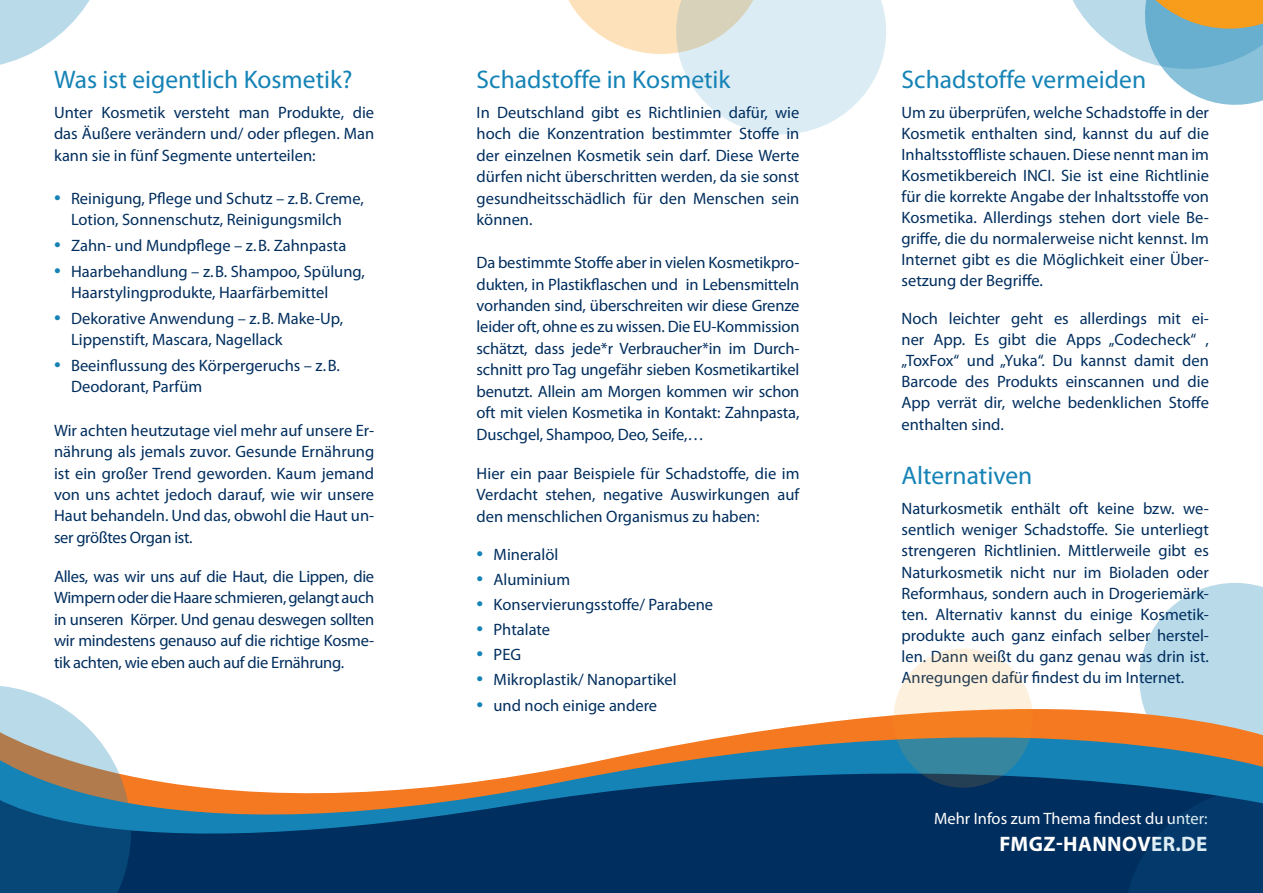
<style>
.page{position:relative;width:1263px;height:893px;background:#fff}
.page>*{position:absolute;margin:0;border:0;box-sizing:border-box;transform-origin:0 0}
.Überschriften{font:25.5px "Myriad Pro";color:#1583b6}
.t1{font:700 21px "Myriad Pro";letter-spacing:.02em;color:#fff}
.t2{font:16.5px/21.5px "Myriad Pro";color:#002e5e;text-align:justify}
.t3{font:16.5px "Myriad Pro";color:#fff}
.s1{font-size:24px;color:#1583b6}
</style>
<div class="page">
<svg style="left:568px;top:0;width:318px;height:134px"></svg>
<svg style="left:1142px;top:583px;width:121px;height:74px"></svg>
<div style="left:1139px;top:657px;width:124px;height:30px;background:#b9dae9"></div>
<svg style="left:756px;top:687px;width:507px;height:45px"></svg>
<svg style="left:131px;top:732px;width:1132px;height:161px;fill:#002e5e"></svg>
<svg style="left:1072px;top:0;width:191px;height:105px"></svg>
<svg style="left:1123px;top:788px;width:140px;height:105px;background:#033a6b"></svg>
<svg style="left:893px;top:648px;width:140px;height:140px;background:#baae98"></svg>
<svg style="left:0;top:686px;width:131px;height:207px"></svg>
<svg style="left:0;top:0;width:90px;height:65px"></svg>
<p class="Überschriften" style="left:54px;top:64px;width:300px">Was ist eigentlich Kosmetik?</p>
<p class="t2" style="left:54px;top:101px;width:322px">Unter Kosmetik versteht man Produkte, die das Äußere verändern und/ oder pflegen. Man kann sie in fünf Segmente unterteilen:</p>
<p class="t2" style="left:54px;top:187px;width:311px;text-align:center"><span class="s1">•</span> Reinigung, Pflege und Schutz – z.B. Creme,<br>Lotion, Sonnenschutz, Reinigungsmilch</p>
<p class="t2" style="left:54px;top:234px;width:294px"><span class="s1">•</span> Zahn- und Mundpflege – z.B. Zahnpasta</p>
<p class="t2" style="left:71px;top:260px;width:295px;text-indent:-17px"><span class="s1">•</span> Haarbehandlung – z.B. Shampoo, Spülung,<br>Haarstylingprodukte, Haarfärbemittel</p>
<p class="t2" style="left:71px;top:307px;width:274px;text-indent:-17px"><span class="s1">•</span> Dekorative Anwendung – z.B. Make-Up,<br>Lippenstift, Mascara, Nagellack</p>
<p class="t2" style="left:71px;top:354px;width:270px;text-indent:-17px"><span class="s1">•</span> Beeinflussung des Körpergeruchs – z.B.<br>Deodorant, Parfüm</p>
<p class="t2" style="left:54px;top:419px;width:322px">Wir achten heutzutage viel mehr auf unsere Er&shy;nährung als jemals zuvor. Gesunde Ernährung ist ein großer Trend geworden. Kaum jemand von uns achtet jedoch darauf, wie wir unsere Haut behandeln. Und das, obwohl die Haut un&shy;ser größtes Organ ist.</p>
<p class="t2" style="left:54px;top:565px;width:322px">Alles, was wir uns auf die Haut, die Lippen, die Wimpern oder die Haare schmieren, gelangt auch in unseren Körper. Und genau deswegen sollten wir mindestens genauso auf die richtige Kosme&shy;tik achten, wie eben auch auf die Ernährung.</p>
<p class="Überschriften" style="left:476px;top:64px;width:255px">Schadstoffe in Kosmetik</p>
<p class="t2" style="left:476px;top:101px;width:324px">In Deutschland gibt es Richtlinien dafür, wie hoch die Konzentration bestimmter Stoffe in der einzelnen Kosmetik sein darf. Diese Werte dürfen nicht überschritten werden, da sie sonst gesundheitsschädlich für den Menschen sein können.</p>
<p class="t2" style="left:476px;top:252px;width:324px">Da bestimmte Stoffe aber in vielen Kosmetikpro&shy;dukten, in Plastikflaschen und in Lebensmitteln vorhanden sind, überschreiten wir diese Grenze leider oft, ohne es zu wissen. Die EU-Kommission schätzt, dass jede*r Verbraucher*in im Durch&shy;schnitt pro Tag ungefähr sieben Kosmetikartikel benutzt. Allein am Morgen kommen wir schon oft mit vielen Kosmetika in Kontakt: Zahnpasta, Duschgel, Shampoo, Deo, Seife,…</p>
<p class="t2" style="left:476px;top:462px;width:324px">Hier ein paar Beispiele für Schadstoffe, die im Verdacht stehen, negative Auswirkungen auf den menschlichen Organismus zu haben:</p>
<p class="t2" style="left:476px;top:543px;width:83px"><span class="s1">•</span> Mineralöl</p>
<p class="t2" style="left:476px;top:568px;width:95px"><span class="s1">•</span> Aluminium</p>
<p class="t2" style="left:476px;top:593px;width:238px"><span class="s1">•</span> Konservierungsstoffe/ Parabene</p>
<p class="t2" style="left:476px;top:618px;width:75px"><span class="s1">•</span> Phtalate</p>
<p class="t2" style="left:476px;top:643px;width:46px"><span class="s1">•</span> PEG</p>
<p class="t2" style="left:476px;top:669px;width:202px"><span class="s1">•</span> Mikroplastik/ Nanopartikel</p>
<p class="t2" style="left:476px;top:695px;width:182px"><span class="s1">•</span> und noch einige andere</p>
<p class="Überschriften" style="left:901px;top:64px;width:246px">Schadstoffe vermeiden</p>
<p class="t2" style="left:901px;top:101px;width:309px;line-height:21px">Um zu überprüfen, welche Schadstoffe in der Kosmetik enthalten sind, kannst du auf die Inhaltsstoffliste schauen. Diese nennt man im Kosmetikbereich INCI. Sie ist eine Richtlinie für die korrekte Angabe der Inhaltsstoffe von Kosmetika. Allerdings stehen dort viele Be&shy;griffe, die du normalerweise nicht kennst. Im Internet gibt es die Möglichkeit einer Über&shy;setzung der Begriffe.</p>
<p class="t2" style="left:901px;top:308px;width:309px">Noch leichter geht es allerdings mit ei&shy;ner App. Es gibt die Apps „Codecheck“ , „ToxFox“ und „Yuka“. Du kannst damit den Barcode des Produkts einscannen und die App verrät dir, welche bedenklichen Stoffe enthalten sind.</p>
<p class="Überschriften" style="left:901px;top:460px;width:132px">Alternativen</p>
<p class="t2" style="left:901px;top:498px;width:309px">Naturkosmetik enthält oft keine bzw. we&shy;sentlich weniger Schadstoffe. Sie unterliegt strengeren Richtlinien. Mittlerweile gibt es Naturkosmetik nicht nur im Bioladen oder Reformhaus, sondern auch in Drogeriemärk&shy;ten. Alternativ kannst du einige Kosmetik&shy;produkte auch ganz einfach selber herstel&shy;len. Dann weißt du ganz genau was drin ist.<br>Anregungen dafür findest du im Internet.</p>
<p class="t3" style="left:934px;top:808px;width:275px">Mehr Infos zum Thema findest du unter:</p>
<p class="t1" style="left:999px;top:830px;width:210px">FMGZ-HANNOVER.DE</p>
</div>
